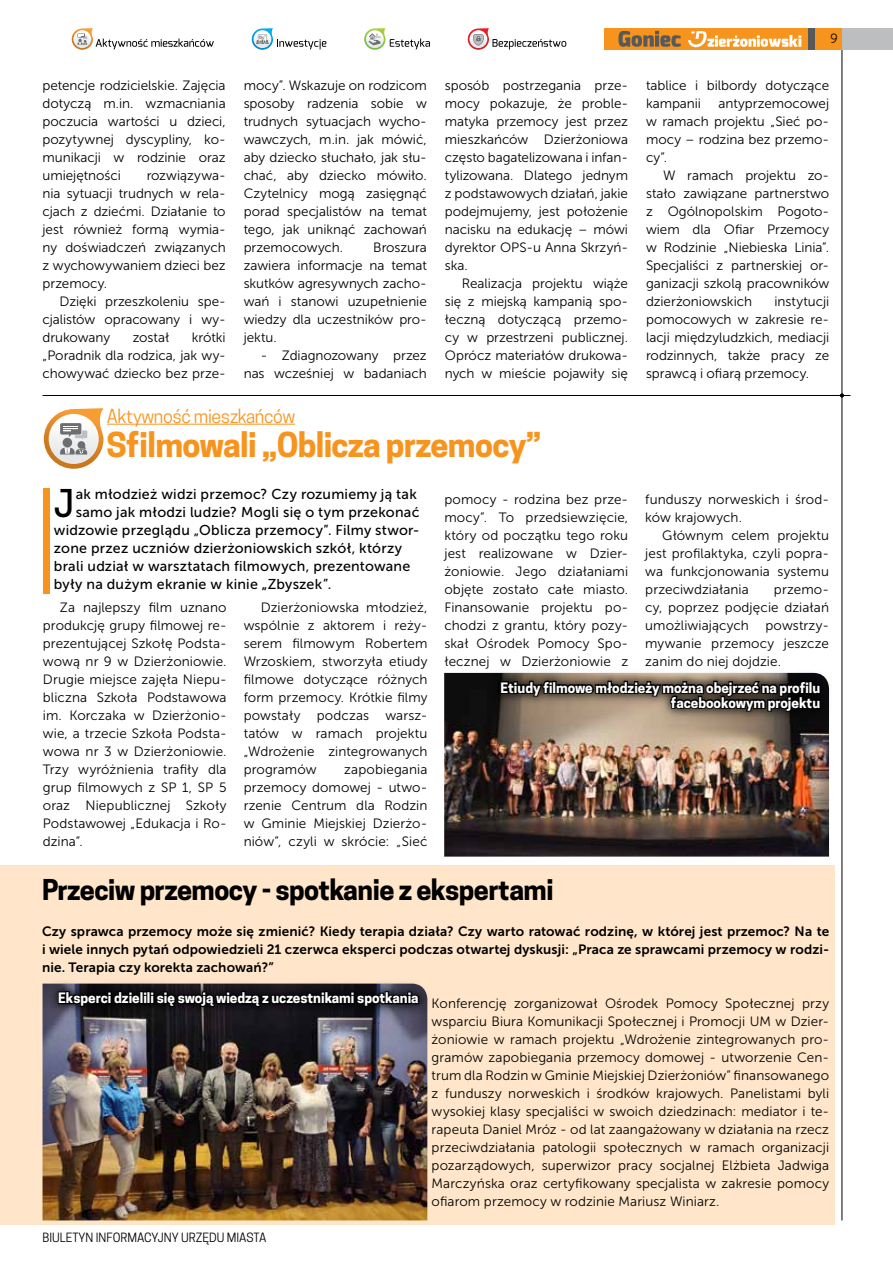
<style>
.page{position:relative;width:893px;height:1263px;background:#fff}
.page>*{position:absolute;margin:0;border:0;box-sizing:border-box;transform-origin:0 0}
.t1{font:39.75px "Museo Sans 500";color:#000}
.t2{font:700 32.25px "Cooper Hewitt";letter-spacing:-.02em;color:#f7941e}
.t3{font:700 27px "Cooper Hewitt";letter-spacing:-.02em;color:#000}
.t4{font:18px "Cooper Hewitt";letter-spacing:-.02em;color:#f7941e}
.t5{font:14.25px "Museo Sans 500";letter-spacing:.015em;color:#000}
.t6{font:13.5px/18px "Museo Sans 300";color:#000;text-align:justify}
.t7{font:13.5px/18px "Museo Sans 700";letter-spacing:.01em;color:#000;text-align:justify}
.t8{font:700 13.5px/15px "Cooper Hewitt";color:#fff;text-align:right}
.t9{font:12px "Cooper Hewitt";color:#000}
.s1{font-family:"Museo Sans 700";font-size:13.5px}
</style>
<div class="page">
<hr style="left:842px;top:39px;width:1px;height:1181px;background:#000">
<div style="left:808px;top:28px;width:85px;height:21px;background:#bcbec0"></div>
<div style="left:808px;top:28px;width:34px;height:21px;background:#f7941e"></div>
<div style="left:808px;top:28px;width:6px;height:21px;background:#58595b"></div>
<div style="left:604px;top:28px;width:204px;height:21px;background:#f7941e"></div>
<svg style="left:618px;top:31px;width:63px;height:16px"></svg>
<svg style="left:688px;top:31px;width:113px;height:16px"></svg>
<svg style="left:72px;top:28px;width:142px;height:22px"></svg>
<svg style="left:364px;top:28px;width:66px;height:22px"></svg>
<svg style="left:252px;top:28px;width:74px;height:22px"></svg>
<svg style="left:468px;top:28px;width:98px;height:22px"></svg>
<div style="left:0;top:865px;width:834px;height:360px;background:#ffe6ca"></div>
<div style="left:43px;top:488px;width:7px;height:106px;background:#f7941e"></div>
<svg style="left:44px;top:408px;width:60px;height:61px"></svg>
<hr style="left:107px;top:424px;width:188px;height:1px;background:#f7941e">
<img style="left:444px;top:673px;width:385px;height:184px">
<img style="left:43px;top:983px;width:384px;height:237px">
<hr style="left:43px;top:395px;width:807px;height:1px;background:#000">
<svg style="left:840px;top:393px;width:4px;height:5px"></svg>
<div style="left:44px;top:977px;width:389px;height:43px;background:#000;opacity:.5"></div>
<div style="left:50px;top:983px;width:377px;height:32px;background:#000;opacity:.75"></div>
<svg style="left:57px;top:990px;width:364px;height:25px;background:#100f13"></svg>
<div style="left:485px;top:667px;width:349px;height:58px;background:#000;opacity:.5"></div>
<div style="left:491px;top:673px;width:337px;height:47px;background:#000;opacity:.75"></div>
<svg style="left:499px;top:679px;width:323px;height:41px;background:#4e4439"></svg>
<p class="t6" style="left:43px;top:76px;width:185px">petencje rodzicielskie. Zajęcia dotyczą m.in. wzmacniania poczucia wartości u dzieci, pozytywnej dyscypliny, ko&shy;munikacji w rodzinie oraz umiejętności</p>
<p class="t6" style="left:43px;top:166px;width:185px;text-indent:104px">rozwiązywa&shy;nia sytuacji trudnych w rela&shy;cjach z dziećmi. Działanie to jest również formą wymia&shy;ny doświadczeń związanych z wychowywaniem dzieci bez przemocy.</p>
<p class="t6" style="left:43px;top:292px;width:185px;text-indent:17px">Dzięki przeszkoleniu spe&shy;cjalistów opracowany i wy&shy;drukowany</p>
<p class="t6" style="left:43px;top:328px;width:185px;text-indent:149px">krótki „Poradnik dla rodzica, jak wy&shy;chowywać dziecko bez prze-</p>
<p class="t6" style="left:133px;top:328px;width:38px">został</p>
<p class="t6" style="left:244px;top:76px;width:185px">mocy”. Wskazuje on rodzicom sposoby radzenia sobie w trudnych sytuacjach wycho&shy;wawczych, m.in. jak mówić, aby dziecko słuchało, jak słu&shy;chać, aby dziecko mówiło.<br>Czytelnicy mogą zasięgnąć porad specjalistów na temat tego, jak uniknąć zachowań przemocowych.</p>
<p class="t6" style="left:244px;top:238px;width:185px;text-indent:130px">Broszura zawiera informacje na temat skutków agresywnych zacho&shy;wań i stanowi uzupełnienie wiedzy dla uczestników pro&shy;jektu.</p>
<p class="t6" style="left:244px;top:346px;width:185px;text-align:right">- Zdiagnozowany przez nas wcześniej w badaniach</p>
<h3 class="t4" style="left:107px;top:405px;width:190px">Aktywność mieszkańców</h3>
<p class="t6" style="left:445px;top:76px;width:185px">sposób postrzegania prze&shy;mocy pokazuje, że proble&shy;matyka przemocy jest przez mieszkańców Dzierżoniowa często bagatelizowana i infan&shy;tylizowana. Dlatego jednym z podstawowych działań, jakie podejmujemy, jest położenie nacisku na edukację – mówi dyrektor OPS-u Anna Skrzyń&shy;ska.</p>
<p class="t6" style="left:445px;top:274px;width:185px;text-indent:17px">Realizacja projektu wiąże się z miejską kampanią spo&shy;łeczną dotyczącą przemo&shy;cy w przestrzeni publicznej.<br>Oprócz materiałów drukowa&shy;nych w mieście pojawiły się</p>
<h2 class="t2" style="left:107px;top:426px;width:436px">Sfilmowali „Oblicza przemocy”</h2>
<p class="t9" style="left:830px;top:31px;width:9px">9</p>
<p class="t6" style="left:646px;top:76px;width:185px">tablice i bilbordy dotyczące kampanii</p>
<p class="t6" style="left:646px;top:94px;width:185px;text-indent:72px">antyprzemocowej w ramach projektu „Sieć po&shy;mocy – rodzina bez przemo&shy;cy”.</p>
<p class="t6" style="left:646px;top:166px;width:185px;text-indent:17px">W ramach projektu zo&shy;stało zawiązane partnerstwo z Ogólnopolskim Pogoto&shy;wiem dla Ofiar Przemocy w Rodzinie „Niebieska Linia”.<br>Specjaliści z partnerskiej or&shy;ganizacji szkolą pracowników dzierżoniowskich</p>
<p class="t6" style="left:646px;top:292px;width:185px;text-indent:129px">instytucji pomocowych w zakresie re&shy;lacji międzyludzkich, mediacji rodzinnych, także pracy ze sprawcą i ofiarą przemocy.</p>
<h1 class="t1" style="left:54px;top:481px;width:23px">J</h1>
<p class="t5" style="left:76px;top:486px;width:343px">ak młodzież widzi przemoc? Czy rozumiemy ją tak</p>
<p class="t5" style="left:76px;top:504px;width:345px">samo jak młodzi ludzie? Mogli się o tym przekonać</p>
<p class="t5" style="left:54px;top:522px;width:367px">widzowie przeglądu „Oblicza przemocy”. Filmy stwor-</p>
<p class="t5" style="left:54px;top:540px;width:350px">zone przez uczniów dzierżoniowskich szkół, którzy</p>
<p class="t5" style="left:54px;top:558px;width:358px">brali udział w warsztatach filmowych, prezentowane</p>
<p class="t5" style="left:54px;top:576px;width:279px">były na dużym ekranie w kinie <span class="s1">„</span>Zbyszek”.</p>
<p class="t6" style="left:43px;top:598px;width:185px;text-indent:17px">Za najlepszy film uznano produkcję grupy filmowej re&shy;prezentującej Szkołę Podsta&shy;wową nr 9 w Dzierżoniowie.<br>Drugie miejsce zajęła Niepu&shy;bliczna Szkoła Podstawowa im. Korczaka w Dzierżonio&shy;wie, a trzecie Szkoła Podsta&shy;wowa nr 3 w Dzierżoniowie.<br>Trzy wyróżnienia trafiły dla grup filmowych z SP 1, SP 5 oraz Niepublicznej Szkoły Podstawowej „Edukacja i Ro&shy;dzina”.</p>
<p class="t6" style="left:244px;top:598px;width:185px;text-indent:17px">Dzierżoniowska młodzież, wspólnie z aktorem i reży&shy;serem filmowym Robertem Wrzoskiem, stworzyła etiudy filmowe dotyczące różnych form przemocy. Krótkie filmy powstały podczas warsz&shy;tatów w ramach projektu „Wdrożenie zintegrowanych programów</p>
<p class="t6" style="left:244px;top:760px;width:185px;text-indent:101px">zapobiegania przemocy domowej - utwo&shy;rzenie Centrum dla Rodzin w Gminie Miejskiej Dzierżo&shy;niów”, czyli w skrócie: „Sieć</p>
<p class="t6" style="left:444px;top:490px;width:185px">pomocy - rodzina bez prze&shy;mocy”. To przedsiewzięcie, który od początku tego roku jest realizowane w Dzier&shy;żoniowie. Jego działaniami objęte zostało całe miasto.<br>Finansowanie projektu po&shy;chodzi z grantu, który pozy&shy;skał Ośrodek Pomocy Spo&shy;łecznej w Dzierżoniowie z</p>
<p class="t6" style="left:645px;top:490px;width:185px">funduszy norweskich i środ&shy;ków krajowych.</p>
<p class="t6" style="left:645px;top:526px;width:185px;text-indent:17px">Głównym celem projektu jest profilaktyka, czyli popra&shy;wa funkcjonowania systemu przeciwdziałania</p>
<p class="t6" style="left:645px;top:580px;width:185px;text-indent:129px">przemo&shy;cy, poprzez podjęcie działań umożliwiających powstrzy&shy;mywanie przemocy jeszcze zanim do niej dojdzie.</p>
<p class="t8" style="left:500px;top:680px;width:321px">Etiudy filmowe młodzieży można obejrzeć na profilu facebookowym projektu</p>
<h3 class="t3" style="left:42px;top:874px;width:513px">Przeciw przemocy - spotkanie z ekspertami</h3>
<p class="t7" style="left:42px;top:922px;width:789px">Czy sprawca przemocy może się zmienić? Kiedy terapia działa? Czy warto ratować rodzinę, w której jest przemoc? Na te i wiele innych pytań odpowiedzieli 21 czerwca eksperci podczas otwartej dyskusji: „Praca ze sprawcami przemocy w rodzi&shy;nie. Terapia czy korekta zachowań?”</p>
<p class="t6" style="left:432px;top:994px;width:399px">Konferencję zorganizował Ośrodek Pomocy Społecznej przy wsparciu Biura Komunikacji Społecznej i Promocji UM w Dzier&shy;żoniowie w ramach projektu „Wdrożenie zintegrowanych pro&shy;gramów zapobiegania przemocy domowej - utworzenie Cen&shy;trum dla Rodzin w Gminie Miejskiej Dzierżoniów” finansowanego z funduszy norweskich i środków krajowych. Panelistami byli wysokiej klasy specjaliści w swoich dziedzinach: mediator i te&shy;rapeuta Daniel Mróz - od lat zaangażowany w działania na rzecz przeciwdziałania patologii społecznych w ramach organizacji pozarządowych, superwizor pracy socjalnej Elżbieta Jadwiga Marczyńska oraz certyfikowany specjalista w zakresie pomocy ofiarom przemocy w rodzinie Mariusz Winiarz.</p>
<p class="t8" style="left:58px;top:990px;width:362px">Eksperci dzielili się swoją wiedzą z uczestnikami spotkania</p>
<p class="t9" style="left:43px;top:1230px;width:225px">BIULETYN INFORMACYJNY URZĘDU MIASTA</p>
</div>
